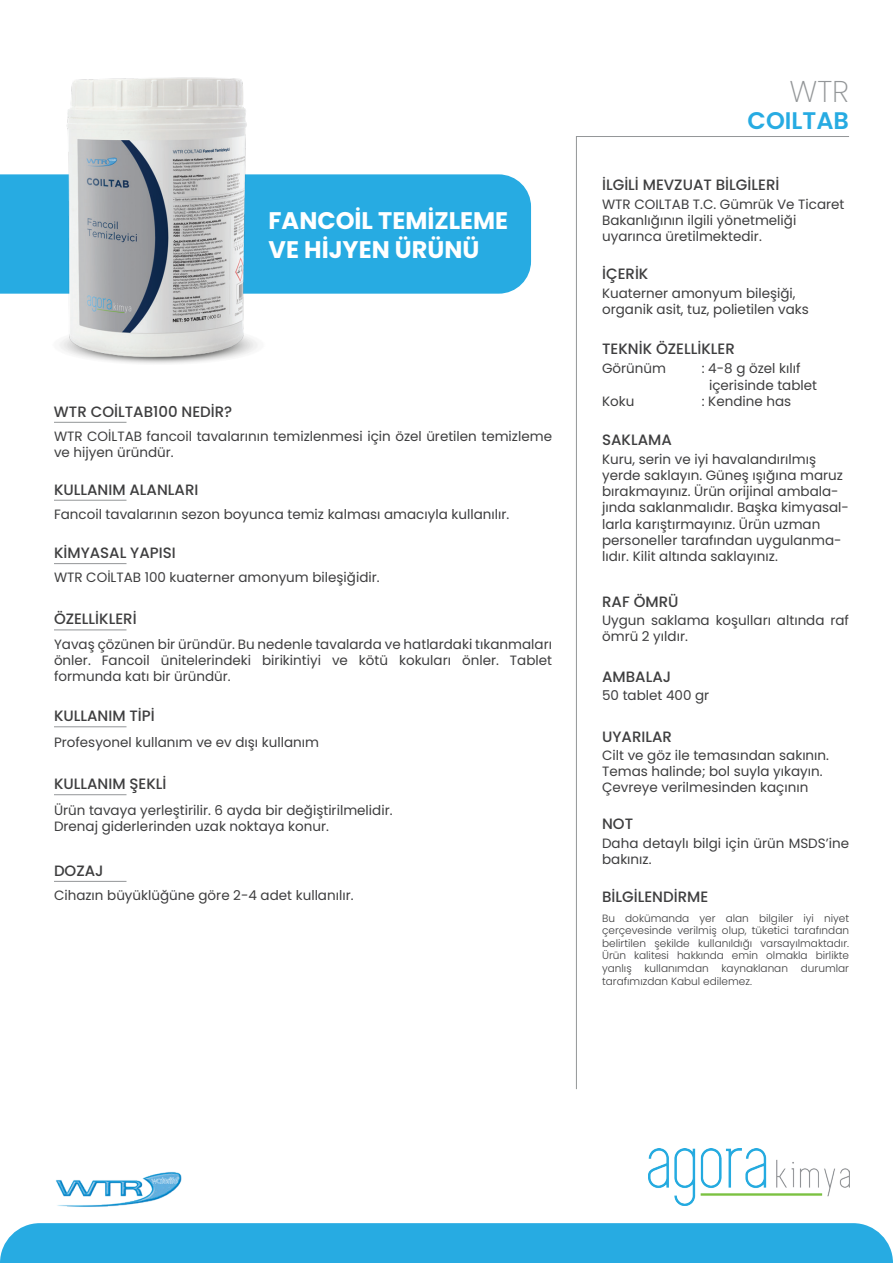
<style>
.page{position:relative;width:893px;height:1263px;background:#fff}
.page>*{position:absolute;margin:0;border:0;box-sizing:border-box;transform-origin:0 0}
.t1{font:200 30px "Poppins";color:#939698}
.t2{font:700 24px/28.8px "Poppins";color:#fff}
.t3{font:600 24px "Poppins";color:#27abe2}
.t4{font:500 15px "Poppins";color:#3e3e3f}
.t5{font:13.5px/16.2px "Poppins";color:#3e3e3f}
.t6{font:300 10.5px/12.6px "Poppins";color:#3e3e3f;text-align:justify}
</style>
<div class="page">
<div style="left:0;top:174px;width:531px;height:120px;background:#27abe2"></div>
<img style="left:649px;top:1149px;width:200px;height:56px">
<svg style="left:576px;top:136px;width:273px;height:954px"></svg>
<hr style="left:54px;top:422px;width:72px;height:1px;background:#939698">
<hr style="left:54px;top:500px;width:72px;height:1px;background:#939698">
<hr style="left:54px;top:563px;width:72px;height:1px;background:#939698">
<hr style="left:54px;top:629px;width:72px;height:1px;background:#939698">
<hr style="left:54px;top:881px;width:72px;height:1px;background:#939698">
<hr style="left:54px;top:726px;width:72px;height:1px;background:#939698">
<hr style="left:54px;top:794px;width:72px;height:1px;background:#939698">
<div style="left:0;top:1223px;width:893px;height:40px;background:#27abe2"></div>
<img style="left:55px;top:1172px;width:127px;height:35px">
<svg style="left:151px;top:1177px;width:28px;height:7px"></svg>
<img style="left:18px;top:77px;width:276px;height:287px">
<h2 class="t2" style="left:268px;top:206px;width:241px">FANCOİL TEMİZLEME<br>VE HİJYEN ÜRÜNÜ</h2>
<p class="t4" style="left:54px;top:403px;width:180px">WTR COİLTAB100 NEDİR?</p>
<p class="t5" style="left:54px;top:428px;width:500px">WTR COİLTAB fancoil tavalarının temizlenmesi için özel üretilen temizleme ve hijyen üründür.</p>
<p class="t4" style="left:54px;top:481px;width:146px">KULLANIM ALANLARI</p>
<p class="t5" style="left:54px;top:506px;width:457px">Fancoil tavalarının sezon boyunca temiz kalması amacıyla kullanılır.</p>
<p class="t4" style="left:54px;top:544px;width:123px">KİMYASAL YAPISI</p>
<p class="t5" style="left:54px;top:569px;width:327px">WTR COİLTAB 100 kuaterner amonyum bileşiğidir.</p>
<p class="t4" style="left:54px;top:610px;width:84px">ÖZELLİKLERİ</p>
<p class="t5" style="left:54px;top:636px;width:500px;text-align:justify">Yavaş çözünen bir üründür. Bu nedenle tavalarda ve hatlardaki tıkanmaları önler. Fancoil ünitelerindeki birikintiyi ve kötü kokuları önler. Tablet formunda katı bir üründür.</p>
<p class="t4" style="left:54px;top:707px;width:102px">KULLANIM TİPİ</p>
<p class="t5" style="left:54px;top:734px;width:267px">Profesyonel kullanım ve ev dışı kullanım</p>
<p class="t4" style="left:54px;top:775px;width:114px">KULLANIM ŞEKLİ</p>
<p class="t5" style="left:54px;top:802px;width:340px">Ürün tavaya yerleştirilir. 6 ayda bir değiştirilmelidir.<br>Drenaj giderlerinden uzak noktaya konur.</p>
<p class="t4" style="left:54px;top:862px;width:51px">DOZAJ</p>
<p class="t5" style="left:54px;top:888px;width:301px">Cihazın büyüklüğüne göre 2-4 adet kullanılır.</p>
<h1 class="t1" style="left:789px;top:74px;width:61px">WTR</h1>
<h2 class="t3" style="left:748px;top:107px;width:103px">COILTAB</h2>
<p class="t4" style="left:602px;top:176px;width:179px">İLGİLİ MEVZUAT BİLGİLERİ</p>
<p class="t5" style="left:602px;top:196px;width:244px">WTR COILTAB T.C. Gümrük Ve Ticaret<br>Bakanlığının ilgili yönetmeliği uyarınca üretilmektedir.</p>
<p class="t4" style="left:602px;top:265px;width:48px">İÇERİK</p>
<p class="t5" style="left:602px;top:285px;width:208px">Kuaterner amonyum bileşiği, organik asit, tuz, polietilen vaks</p>
<p class="t4" style="left:602px;top:340px;width:134px">TEKNİK ÖZELLİKLER</p>
<p class="t5" style="left:602px;top:361px;width:66px">Görünüm</p>
<p class="t5" style="left:709px;top:361px;width:110px;text-indent:-7px">: 4-8 g özel kılıf içerisinde tablet</p>
<p class="t5" style="left:602px;top:393px;width:34px">Koku</p>
<p class="t5" style="left:702px;top:393px;width:91px">: Kendine has</p>
<p class="t4" style="left:602px;top:431px;width:71px">SAKLAMA</p>
<p class="t5" style="left:602px;top:451px;width:248px">Kuru, serin ve iyi havalandırılmış yerde saklayın. Güneş ışığına maruz bırakmayınız. Ürün orijinal ambala&shy;jında saklanmalıdır. Başka kimyasal&shy;larla karıştırmayınız. Ürün uzman personeller tarafından uygulanma&shy;lıdır. Kilit altında saklayınız.</p>
<p class="t4" style="left:602px;top:593px;width:78px">RAF ÖMRÜ</p>
<p class="t5" style="left:602px;top:612px;width:248px">Uygun saklama koşulları altında raf ömrü 2 yıldır.</p>
<p class="t4" style="left:602px;top:668px;width:71px">AMBALAJ</p>
<p class="t5" style="left:602px;top:687px;width:109px">50 tablet 400 gr</p>
<p class="t4" style="left:602px;top:728px;width:71px">UYARILAR</p>
<p class="t5" style="left:602px;top:747px;width:228px">Cilt ve göz ile temasından sakının.<br>Temas halinde; bol suyla yıkayın.<br>Çevreye verilmesinden kaçının</p>
<p class="t4" style="left:602px;top:815px;width:33px">NOT</p>
<p class="t5" style="left:602px;top:835px;width:248px">Daha detaylı bilgi için ürün MSDS’ine bakınız.</p>
<p class="t4" style="left:602px;top:888px;width:108px">BİLGİLENDİRME</p>
<p class="t6" style="left:602px;top:912px;width:248px">Bu dokümanda yer alan bilgiler iyi niyet çerçevesinde verilmiş olup, tüketici tarafından belirtilen şekilde kullanıldığı varsayılmaktadır.<br>Ürün kalitesi hakkında emin olmakla birlikte yanlış kullanımdan kaynaklanan durumlar tarafımızdan Kabul edilemez.</p>
</div>
